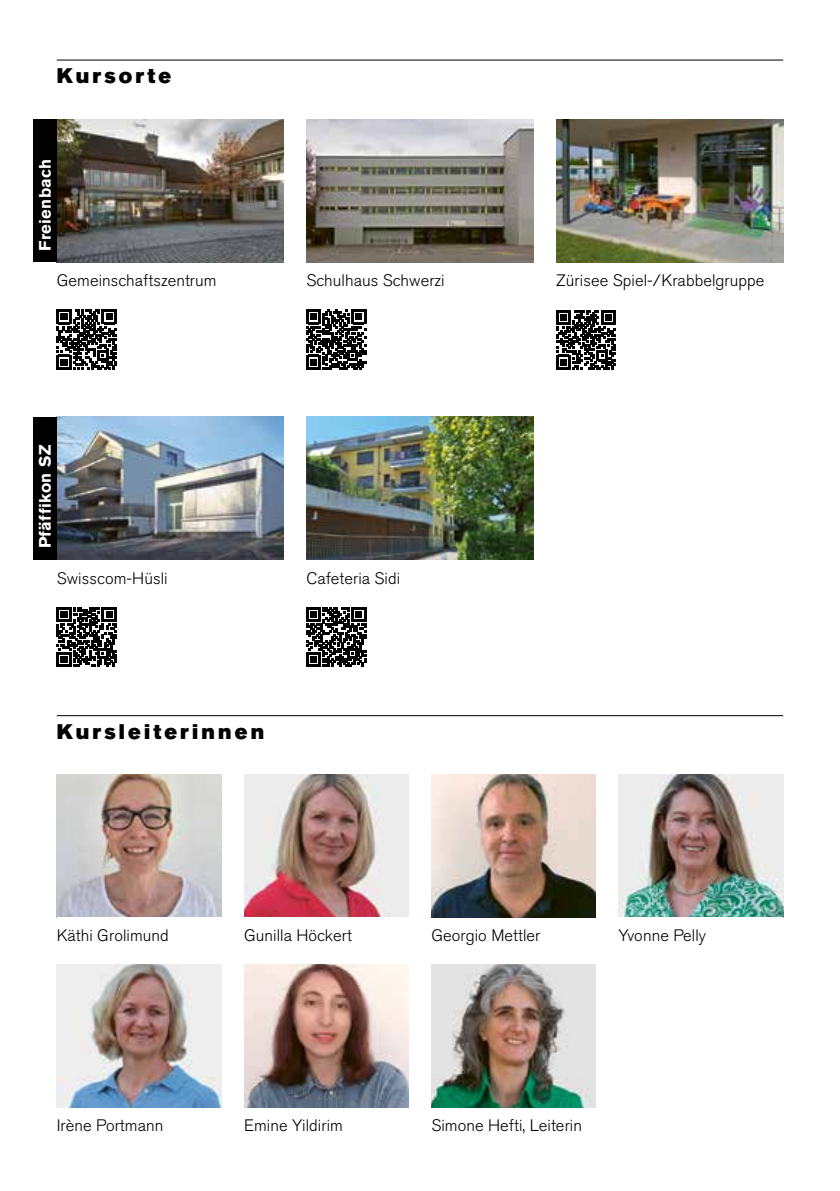
<style>
.page{position:relative;width:840px;height:1191px;background:#fff}
.page>*{position:absolute;margin:0;border:0;box-sizing:border-box;transform-origin:0 0}
.t1{font:21px "Akzidenz Grotesk BQ Super";letter-spacing:.15em;color:#000}
.t2{font:300 16.4px "Akzidenz Grotesk BQ";letter-spacing:.005em;color:#000}
.t3{font:700 16.4px "Akzidenz Grotesk BQ";letter-spacing:.02em;color:#fff}
</style>
<div class="page">
<img style="left:306px;top:120px;width:227px;height:142px">
<img style="left:57px;top:417px;width:226px;height:143px">
<img style="left:556px;top:120px;width:226px;height:142px">
<img style="left:57px;top:120px;width:226px;height:142px">
<div style="left:33px;top:119px;width:24px;height:143px;background:#000"></div>
<div style="left:33px;top:417px;width:24px;height:143px;background:#000"></div>
<hr style="left:57px;top:60px;width:725px;height:1px;background:#000">
<hr style="left:57px;top:715px;width:725px;height:1px;background:#000">
<img style="left:244px;top:774px;width:164px;height:143px">
<img style="left:618px;top:774px;width:164px;height:143px">
<img style="left:431px;top:964px;width:164px;height:143px">
<img style="left:57px;top:964px;width:164px;height:143px">
<img style="left:57px;top:774px;width:164px;height:143px">
<img style="left:244px;top:964px;width:164px;height:143px">
<svg style="left:57px;top:310px;width:59px;height:59px"></svg>
<svg style="left:306px;top:310px;width:60px;height:59px"></svg>
<svg style="left:556px;top:310px;width:59px;height:59px"></svg>
<img style="left:306px;top:417px;width:227px;height:143px">
<svg style="left:306px;top:607px;width:60px;height:60px"></svg>
<svg style="left:57px;top:607px;width:59px;height:60px"></svg>
<img style="left:431px;top:774px;width:164px;height:143px">
<p class="t1" style="left:57px;top:64px;width:116px">Kursorte</p>
<p class="t3" style="left:35px;top:251px;width:93px;rotate:-90deg">Freienbach</p>
<p class="t2" style="left:57px;top:271px;width:161px">Gemeinschaftszentrum</p>
<p class="t2" style="left:556px;top:271px;width:210px">Zürisee Spiel-/Krabbelgruppe</p>
<p class="t2" style="left:306px;top:271px;width:140px">Schulhaus Schwerzi</p>
<p class="t3" style="left:35px;top:548px;width:105px;rotate:-90deg">Pfäffikon SZ</p>
<p class="t2" style="left:57px;top:569px;width:112px">Swisscom-Hüsli</p>
<p class="t2" style="left:306px;top:569px;width:95px">Cafeteria Sidi</p>
<p class="t1" style="left:57px;top:719px;width:209px">Kursleiterinnen</p>
<p class="t2" style="left:57px;top:926px;width:114px">Käthi Grolimund</p>
<p class="t2" style="left:244px;top:926px;width:109px">Gunilla Höckert</p>
<p class="t2" style="left:431px;top:926px;width:110px">Georgio Mettler</p>
<p class="t2" style="left:618px;top:926px;width:89px">Yvonne Pelly</p>
<p class="t2" style="left:57px;top:1116px;width:108px">Irène Portmann</p>
<p class="t2" style="left:244px;top:1116px;width:100px">Emine Yildirim</p>
<p class="t2" style="left:431px;top:1116px;width:152px">Simone Hefti, Leiterin</p>
</div>
